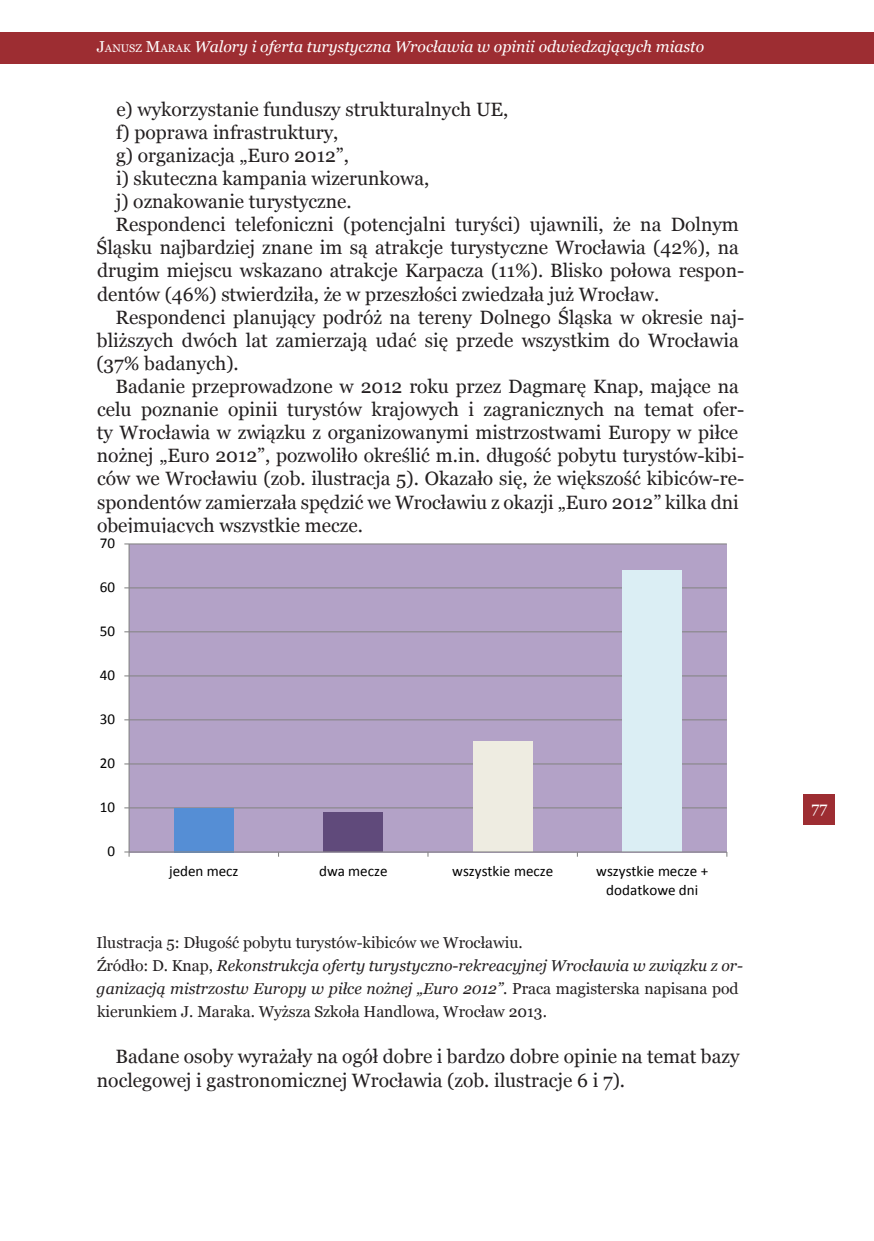
<style>
.page{position:relative;width:874px;height:1241px;background:#fff}
.page>*{position:absolute;margin:0;border:0;box-sizing:border-box;transform-origin:0 0}
.tekst_główny{font:19.25px/23.1px "Georgia";color:#231f20}
.tabela_podpis{font:italic 15.75px/23.1px "Georgia";color:#231f20}
.t1{font:italic 15.75px "Georgia";color:#fff}
.tabela_podpis-2{font:15.75px "Georgia";color:#231f20}
.t2{font:15.75px "Georgia";color:#fff}
.t3{font:15.05px/18.6px "Calibri";color:#000;text-align:center}
.s1{font-style:normal}
.s2{font-style:normal;font-size:11.03px}
</style>
<div class="page">
<div style="left:0;top:32px;width:873px;height:31px;background:#9d2d32"></div>
<div style="left:803px;top:793px;width:31px;height:31px;background:#9d2d32"></div>
<svg style="left:124px;top:543px;width:604px;height:314px;background:#b6abca"></svg>
<p class="t1" style="left:97px;top:37px;width:608px"><span class="s1">J</span><span class="s2">ANUSZ</span> <span class="s1">M</span><span class="s2">ARAK</span> Walory i oferta turystyczna Wrocławia w opinii odwiedzających miasto</p>
<p class="tekst_główny" style="left:116px;top:98px;width:393px">e) wykorzystanie funduszy strukturalnych UE,</p>
<p class="tekst_główny" style="left:116px;top:121px;width:223px">f) poprawa infrastruktury,</p>
<p class="tekst_główny" style="left:116px;top:144px;width:234px">g) organizacja „Euro 2012”,</p>
<p class="tekst_główny" style="left:116px;top:167px;width:314px">i) skuteczna kampania wizerunkowa,</p>
<p class="tekst_główny" style="left:116px;top:190px;width:237px">j) oznakowanie turystyczne.</p>
<p class="tekst_główny" style="left:97px;top:213px;width:648px;text-indent:19px">Respondenci telefoniczni (potencjalni turyści) ujawnili, że na Dolnym Śląsku najbardziej znane im są atrakcje turystyczne Wrocławia (42%), na drugim miejscu wskazano atrakcje Karpacza (11%). Blisko połowa respon&shy;dentów (46%) stwierdziła, że w przeszłości zwiedzała już Wrocław.</p>
<p class="tekst_główny" style="left:96px;top:306px;width:649px;text-indent:19px">Respondenci planujący podróż na tereny Dolnego Śląska w okresie naj&shy;bliższych dwóch lat zamierzają udać się przede wszystkim do Wrocławia (37% badanych).</p>
<p class="tekst_główny" style="left:97px;top:375px;width:648px;text-indent:19px">Badanie przeprowadzone w 2012 roku przez Dagmarę Knap, mające na celu poznanie opinii turystów krajowych i zagranicznych na temat ofer&shy;ty Wrocławia w związku z organizowanymi mistrzostwami Europy w piłce nożnej „Euro 2012”, pozwoliło określić m.in. długość pobytu turystów-kibi&shy;ców we Wrocławiu (zob. ilustracja 5). Okazało się, że większość kibiców-re&shy;spondentów zamierzała spędzić we Wrocławiu z okazji „Euro 2012” kilka dni obejmujących wszystkie mecze.</p>
<p class="t3" style="left:100px;top:533px;width:17px">70</p>
<p class="t3" style="left:100px;top:577px;width:17px">60</p>
<p class="t3" style="left:100px;top:621px;width:17px">50</p>
<p class="t3" style="left:100px;top:665px;width:17px">40</p>
<p class="t3" style="left:100px;top:709px;width:17px">30</p>
<p class="t3" style="left:100px;top:753px;width:17px">20</p>
<p class="t3" style="left:100px;top:797px;width:17px">10</p>
<p class="t3" style="left:107px;top:841px;width:9px">0</p>
<p class="t3" style="left:169px;top:860px;width:71px">jeden mecz</p>
<p class="t3" style="left:319px;top:860px;width:70px">dwa mecze</p>
<p class="t3" style="left:452px;top:860px;width:102px">wszystkie mecze</p>
<p class="t3" style="left:596px;top:860px;width:113px">wszystkie mecze + dodatkowe dni</p>
<p class="tabela_podpis-2" style="left:97px;top:932px;width:427px">Ilustracja 5: Długość pobytu turystów-kibiców we Wrocławiu.</p>
<p class="tabela_podpis" style="left:97px;top:953px;width:647px"><span class="s1">Źródło: D. Knap,</span> Rekonstrukcja oferty turystyczno-rekreacyjnej Wrocławia w związku z or&shy;ganizacją mistrzostw Europy w piłce nożnej „Euro 2012”<span class="s1">. Praca magisterska napisana pod kierunkiem J. Maraka. Wyższa Szkoła Handlowa, Wrocław 2013.</span></p>
<p class="tekst_główny" style="left:97px;top:1045px;width:643px;text-indent:19px">Badane osoby wyrażały na ogół dobre i bardzo dobre opinie na temat bazy noclegowej i gastronomicznej Wrocławia (zob. ilustracje 6 i 7).</p>
<p class="t2" style="left:811px;top:797px;width:17px">77</p>
</div>
